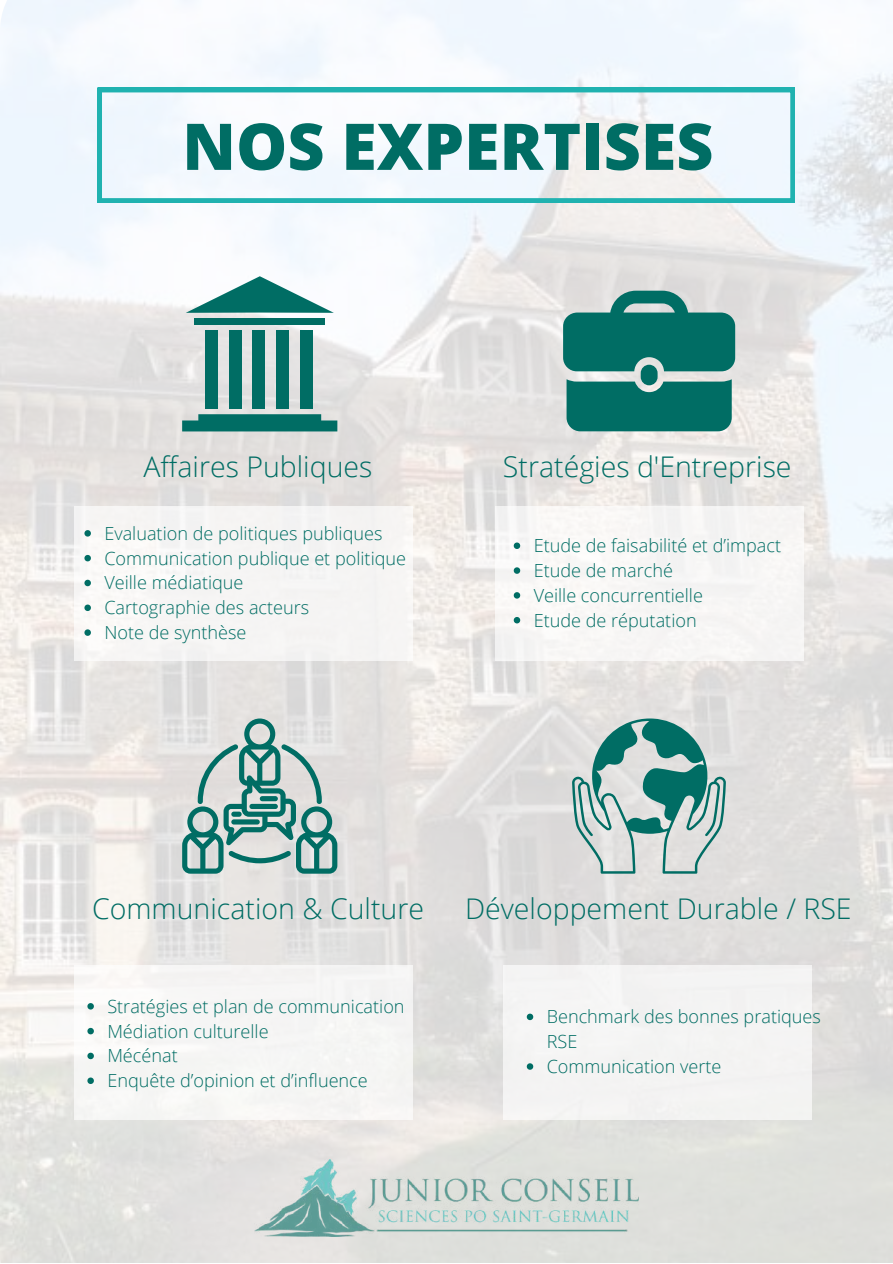
<style>
.page{position:relative;width:893px;height:1264px;background:#fff}
.page>*{position:absolute;margin:0;border:0;box-sizing:border-box;transform-origin:0 0}
.t1{font:800 64.5px "Open Sans";color:#006d64}
.t2{font:300 28.5px "Open Sans";color:#006d64}
.t3{font:300 18.15px/24.8px "Open Sans";color:#006d64}
</style>
<div class="page">
<img style="left:0;top:0;width:892px;height:1262px">
<img style="left:254px;top:1159px;width:384px;height:77px">
<div style="left:205px;top:330px;width:12px;height:78px;background:#006d64"></div>
<div style="left:229px;top:330px;width:12px;height:78px;background:#006d64"></div>
<div style="left:252px;top:330px;width:13px;height:78px;background:#006d64"></div>
<div style="left:276px;top:330px;width:13px;height:78px;background:#006d64"></div>
<div style="left:300px;top:330px;width:13px;height:78px;background:#006d64"></div>
<svg style="left:182px;top:414px;width:155px;height:17px;background:#14776f"></svg>
<div style="left:194px;top:318px;width:131px;height:6px;background:#006d64"></div>
<svg style="left:186px;top:276px;width:148px;height:37px"></svg>
<svg style="left:182px;top:718px;width:155px;height:155px;background:#a3c0bc"></svg>
<div style="left:640px;top:365px;width:17px;height:20px;background:#006d64;border-radius:8px"></div>
<svg style="left:566px;top:379px;width:165px;height:52px;background:#11766d"></svg>
<svg style="left:563px;top:291px;width:172px;height:80px;background:#32867f"></svg>
<svg style="left:572px;top:718px;width:153px;height:155px;background:#9abbb8"></svg>
<div style="left:74px;top:505px;width:338px;height:155px;background:#f6f5f4"></div>
<div style="left:494px;top:505px;width:309px;height:155px;background:#f7f6f5"></div>
<svg style="left:97px;top:88px;width:697px;height:115px"></svg>
<svg style="left:84px;top:530px;width:7px;height:6px"></svg>
<svg style="left:84px;top:555px;width:7px;height:6px"></svg>
<svg style="left:84px;top:579px;width:7px;height:7px"></svg>
<svg style="left:84px;top:604px;width:7px;height:7px"></svg>
<svg style="left:84px;top:629px;width:7px;height:7px"></svg>
<svg style="left:513px;top:542px;width:7px;height:7px"></svg>
<svg style="left:513px;top:567px;width:7px;height:7px"></svg>
<svg style="left:513px;top:592px;width:7px;height:6px"></svg>
<svg style="left:513px;top:617px;width:7px;height:6px"></svg>
<div style="left:74px;top:964px;width:338px;height:155px;background:#f6f5f4"></div>
<svg style="left:87px;top:1003px;width:7px;height:6px"></svg>
<svg style="left:87px;top:1027px;width:7px;height:7px"></svg>
<svg style="left:87px;top:1052px;width:7px;height:7px"></svg>
<svg style="left:87px;top:1077px;width:7px;height:6px"></svg>
<div style="left:503px;top:964px;width:308px;height:155px;background:#f4f3f3"></div>
<svg style="left:526px;top:1013px;width:7px;height:7px"></svg>
<svg style="left:526px;top:1063px;width:7px;height:6px"></svg>
<h1 class="t1" style="left:182px;top:101px;width:532px">NOS EXPERTISES</h1>
<h2 class="t2" style="left:143px;top:447px;width:230px">Affaires Publiques</h2>
<h2 class="t2" style="left:503px;top:447px;width:290px">Stratégies d'Entreprise</h2>
<p class="t3" style="left:104px;top:520px;width:303px">Evaluation de politiques publiques<br>Communication publique et politique<br>Veille médiatique<br>Cartographie des acteurs<br>Note de synthèse</p>
<p class="t3" style="left:533px;top:533px;width:249px">Etude de faisabilité et d’impact<br>Etude de marché<br>Veille concurrentielle<br>Etude de réputation</p>
<h2 class="t2" style="left:92px;top:889px;width:333px">Communication &amp; Culture</h2>
<h2 class="t2" style="left:465px;top:889px;width:388px">Développement Durable / RSE</h2>
<p class="t3" style="left:107px;top:993px;width:299px">Stratégies et plan de communication<br>Médiation culturelle<br>Mécénat<br>Enquête d’opinion et d’influence</p>
<p class="t3" style="left:546px;top:1003px;width:276px">Benchmark des bonnes pratiques<br>RSE<br>Communication verte</p>
</div>
